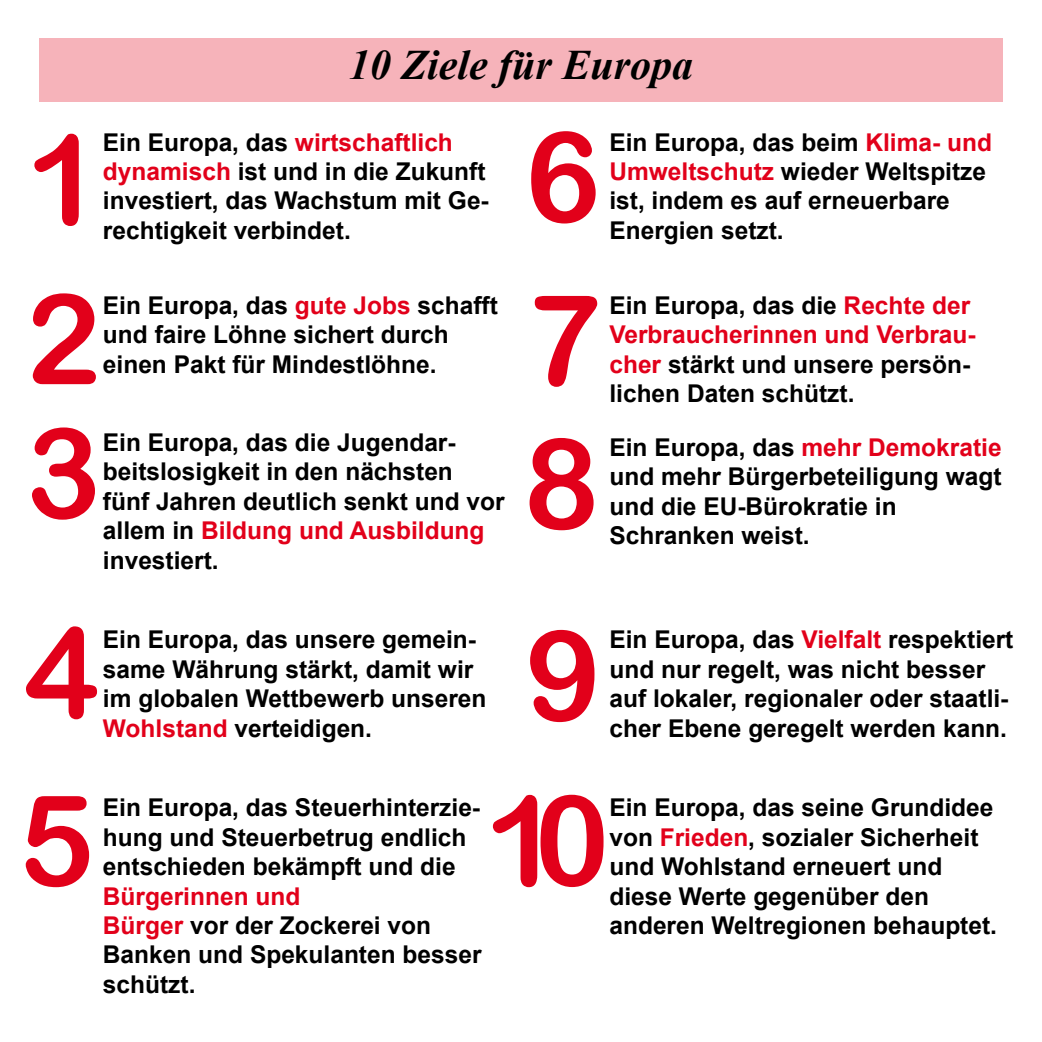
<style>
.page{position:relative;width:1042px;height:1042px;background:#fff}
.page>*{position:absolute;margin:0;border:0;box-sizing:border-box;transform-origin:0 0}
.t1{font:126px/163.3px "Arial Rounded MT Bold";color:#e2001a}
.t2{font:italic 700 42px "Times New Roman";color:#000}
.t3{font:700 24.5px/29.4px "Arial";color:#000}
.s1{color:#e2001a}
</style>
<div class="page">
<div style="left:40px;top:39px;width:962px;height:63px;background:#f6b3ba"></div>
<h2 class="t2" style="left:349px;top:36px;width:346px">10 Ziele für Europa</h2>
<h1 class="t1" style="left:26px;top:96px;width:76px">1</h1>
<h1 class="t1" style="left:525px;top:94px;width:76px">6<br>7</h1>
<p class="t3" style="left:103px;top:128px;width:387px">Ein Europa, das <span class="s1">wirtschaftlich dynamisch</span> ist und in die Zukunft investiert, das Wachstum mit Ge&shy;rechtigkeit verbindet.</p>
<p class="t3" style="left:609px;top:128px;width:384px">Ein Europa, das beim <span class="s1">Klima- und<br>Umweltschutz</span> wieder Weltspitze ist, indem es auf erneuerbare<br>Energien setzt.</p>
<h1 class="t1" style="left:26px;top:271px;width:76px;line-height:133.9px">2<br>3</h1>
<p class="t3" style="left:103px;top:291px;width:396px">Ein Europa, das <span class="s1">gute Jobs</span> schafft und faire Löhne sichert durch einen Pakt für Mindestlöhne.</p>
<p class="t3" style="left:609px;top:291px;width:368px">Ein Europa, das die <span class="s1">Rechte der<br>Verbraucherinnen und Verbrau&shy;cher</span> stärkt und unsere persön&shy;lichen Daten schützt.</p>
<p class="t3" style="left:609px;top:433px;width:394px">Ein Europa, das <span class="s1">mehr Demokratie </span>und mehr Bürgerbeteiligung wagt und die EU-Bürokratie in<br>Schranken weist.</p>
<p class="t3" style="left:103px;top:428px;width:403px">Ein Europa, das die Jugendar&shy;beitslosigkeit in den nächsten fünf Jahren deutlich senkt und vor allem in <span class="s1">Bildung und Ausbildung </span>investiert.</p>
<h1 class="t1" style="left:524px;top:387px;width:78px;line-height:191.8px">8<br>9</h1>
<h1 class="t1" style="left:19px;top:587px;width:82px;line-height:167.8px">4<br>5</h1>
<p class="t3" style="left:609px;top:626px;width:405px">Ein Europa, das <span class="s1">Vielfalt</span> respektiert und nur regelt, was nicht besser auf lokaler, regionaler oder staatli&shy;cher Ebene geregelt werden kann.</p>
<p class="t3" style="left:103px;top:626px;width:385px">Ein Europa, das unsere gemein&shy;same Währung stärkt, damit wir im globalen Wettbewerb unseren<br><span class="s1">Wohlstand</span> verteidigen.</p>
<h1 class="t1" style="left:485px;top:757px;width:126px">10</h1>
<p class="t3" style="left:103px;top:794px;width:379px">Ein Europa, das Steuerhinterzie&shy;hung und Steuerbetrug endlich entschieden bekämpft und die</p>
<p class="t3" style="left:103px;top:882px;width:380px"><span class="s1">Bürgerinnen und<br>Bürger</span> vor der Zockerei von<br>Banken und Spekulanten besser schützt.</p>
<p class="t3" style="left:609px;top:794px;width:389px">Ein Europa, das seine Grundidee von <span class="s1">Frieden</span>, sozialer Sicherheit und Wohlstand erneuert und diese Werte gegenüber den anderen Weltregionen behauptet.</p>
</div>
